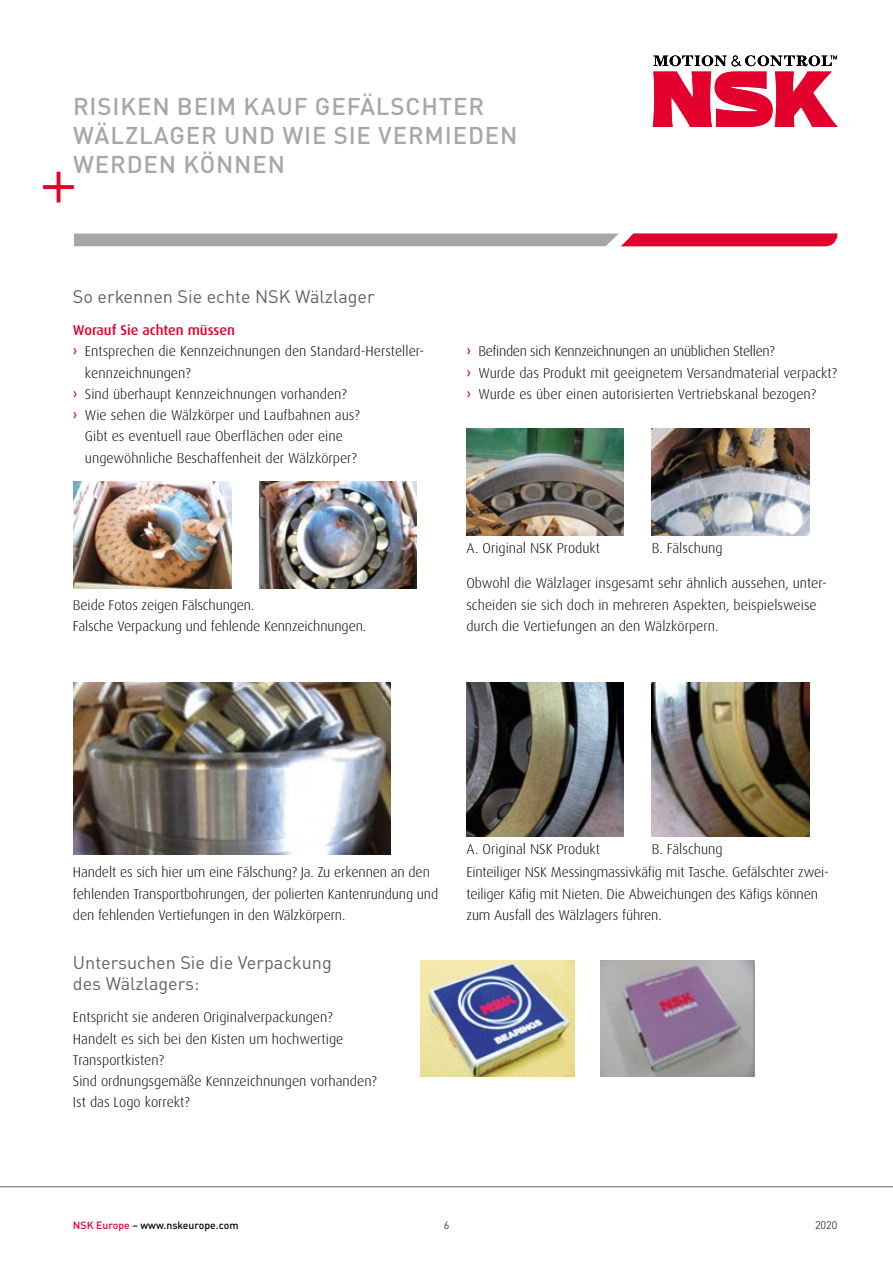
<style>
.page{position:relative;width:893px;height:1263px;background:#fff}
.page>*{position:absolute;margin:0;border:0;box-sizing:border-box;transform-origin:0 0}
.t1{font:500 24px/28.8px "DIN Pro";letter-spacing:.035em;color:#a7a7a8}
.t2{font:18px/21.6px "DIN Pro";color:#636362}
.t3{font:300 14.25px/21.3px "Dax Pro";color:#000}
.t4{font:500 14.25px "Dax Pro";color:#e4002c}
.t5{font:300 10.95px "DIN Pro";color:#000}
.t6{font:500 10.5px "DIN Pro";color:#000}
.s1{font-weight:500;color:#e4002c}
.s2{color:#e4002c}
</style>
<div class="page">
<hr style="left:0;top:1186px;width:893px;height:1px;background:#636362">
<svg style="left:43px;top:55px;width:794px;height:192px"></svg>
<img style="left:600px;top:960px;width:154px;height:116px">
<img style="left:74px;top:682px;width:316px;height:172px">
<img style="left:652px;top:682px;width:157px;height:155px">
<img style="left:74px;top:482px;width:157px;height:106px">
<img style="left:259px;top:482px;width:158px;height:106px">
<img style="left:466px;top:429px;width:158px;height:106px">
<img style="left:652px;top:429px;width:157px;height:106px">
<img style="left:466px;top:682px;width:158px;height:155px">
<img style="left:421px;top:960px;width:154px;height:116px">
<h1 class="t1" style="left:73px;top:90px;width:446px">RISIKEN BEIM KAUF GEFÄLSCHTER<br>WÄLZLAGER UND WIE SIE VERMIEDEN<br>WERDEN KÖNNEN</h1>
<p class="t2" style="left:73px;top:284px;width:303px">So erkennen Sie echte NSK Wälzlager</p>
<p class="t4" style="left:73px;top:321px;width:163px">Worauf Sie achten müssen</p>
<p class="t3" style="left:73px;top:340px;width:353px"><span class="s1">›</span> Entsprechen die Kennzeichnungen den Standard-Hersteller-</p>
<p class="t3" style="left:85px;top:362px;width:107px">kennzeichnungen?</p>
<p class="t3" style="left:73px;top:383px;width:275px"><span class="s1">›</span> Sind überhaupt Kennzeichnungen vorhanden?</p>
<p class="t3" style="left:73px;top:404px;width:288px"><span class="s1">›</span> Wie sehen die Wälzkörper und Laufbahnen aus?</p>
<p class="t3" style="left:85px;top:425px;width:259px">Gibt es eventuell raue Oberflächen oder eine</p>
<p class="t3" style="left:85px;top:447px;width:273px">ungewöhnliche Beschaffenheit der Wälzkörper?</p>
<p class="t3" style="left:73px;top:594px;width:295px">Beide Fotos zeigen Fälschungen.<br>Falsche Verpackung und fehlende Kennzeichnungen.</p>
<p class="t3" style="left:466px;top:340px;width:372px"><span class="s1">›</span> Befinden sich Kennzeichnungen an unüblichen Stellen?<br><span class="s1">›</span> Wurde das Produkt mit geeignetem Versandmaterial verpackt? <span class="s1">›</span> Wurde es über einen autorisierten Vertriebskanal bezogen?</p>
<p class="t3" style="left:466px;top:537px;width:135px">A. Original NSK Produkt</p>
<p class="t3" style="left:466px;top:572px;width:362px">Obwohl die Wälzlager insgesamt sehr ähnlich aussehen, unter&shy;scheiden sie sich doch in mehreren Aspekten, beispielsweise durch die Vertiefungen an den Wälzkörpern.</p>
<p class="t3" style="left:652px;top:537px;width:72px">B. Fälschung</p>
<p class="t3" style="left:466px;top:838px;width:135px">A. Original NSK Produkt</p>
<p class="t3" style="left:652px;top:838px;width:72px">B. Fälschung</p>
<p class="t3" style="left:73px;top:861px;width:367px">Handelt es sich hier um eine Fälschung? Ja. Zu erkennen an den fehlenden Transportbohrungen, der polierten Kantenrundung und den fehlenden Vertiefungen in den Wälzkörpern.</p>
<p class="t3" style="left:466px;top:861px;width:364px">Einteiliger NSK Messingmassivkäfig mit Tasche. Gefälschter zwei&shy;teiliger Käfig mit Nieten. Die Abweichungen des Käfigs können zum Ausfall des Wälzlagers führen.</p>
<p class="t2" style="left:73px;top:950px;width:260px">Untersuchen Sie die Verpackung des Wälzlagers:</p>
<p class="t3" style="left:73px;top:1006px;width:305px">Entspricht sie anderen Originalverpackungen?<br>Handelt es sich bei den Kisten um hochwertige Transportkisten?<br>Sind ordnungsgemäße Kennzeichnungen vorhanden?<br>Ist das Logo korrekt?</p>
<p class="t6" style="left:73px;top:1217px;width:167px"><span class="s2">NSK Europe</span> – www.nskeurope.com</p>
<p class="t5" style="left:444px;top:1216px;width:7px">6</p>
<p class="t5" style="left:815px;top:1216px;width:24px">2020</p>
</div>
